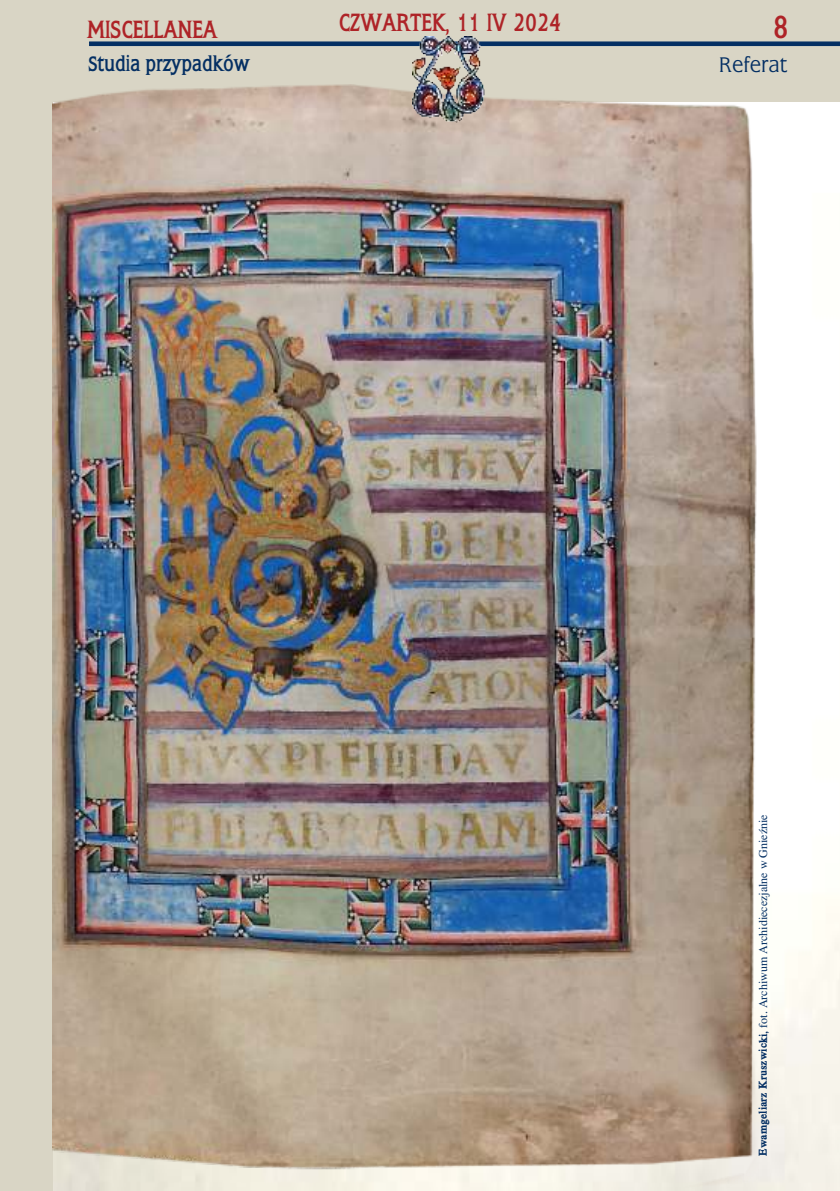
<style>
.page{position:relative;width:840px;height:1191px;background:#fff}
.page>*{position:absolute;margin:0;border:0;box-sizing:border-box;transform-origin:0 0}
.t1{font:700 33.2px "wof Falal";color:#ae2327;scale:.95 1}
.t2{font:700 26px "wof Falal";color:#ae2327;scale:.91 1}
.t3{font:700 22px "wof Falal";letter-spacing:-.005em;color:#042f63;scale:.91 1}
.t4{font:22px "wof Falal";color:#042f63}
.t5{font:12px "wof Chill";color:#042f63}
.s1{font-weight:700}
</style>
<div class="page">
<div style="left:0;top:0;width:53px;height:1191px;background:#d9d5c5"></div>
<div style="left:0;top:0;width:839px;height:102px;background:#d9d5c5"></div>
<img style="left:53px;top:85px;width:719px;height:1106px">
<svg style="left:89px;top:41px;width:750px;height:6px"></svg>
<img style="left:412px;top:36px;width:72px;height:86px">
<h2 class="t2" style="left:339px;top:7px;width:245px">CZWARTEK, 11 IV 2024</h2>
<h2 class="t2" style="left:87px;top:15px;width:144px">MISCELLANEA</h2>
<h1 class="t1" style="left:772px;top:8px;width:18px">8</h1>
<h3 class="t3" style="left:88px;top:51px;width:178px">Studia przypadków</h3>
<h3 class="t4" style="left:718px;top:52px;width:69px">Referat</h3>
<p class="t5" style="left:756px;top:1155px;width:343px;rotate:-90deg"><span class="s1">Ewamgeliarz Kruszwicki,</span> fot. Archiwum Archidiecezjalne w Gnieźnie</p>
</div>
